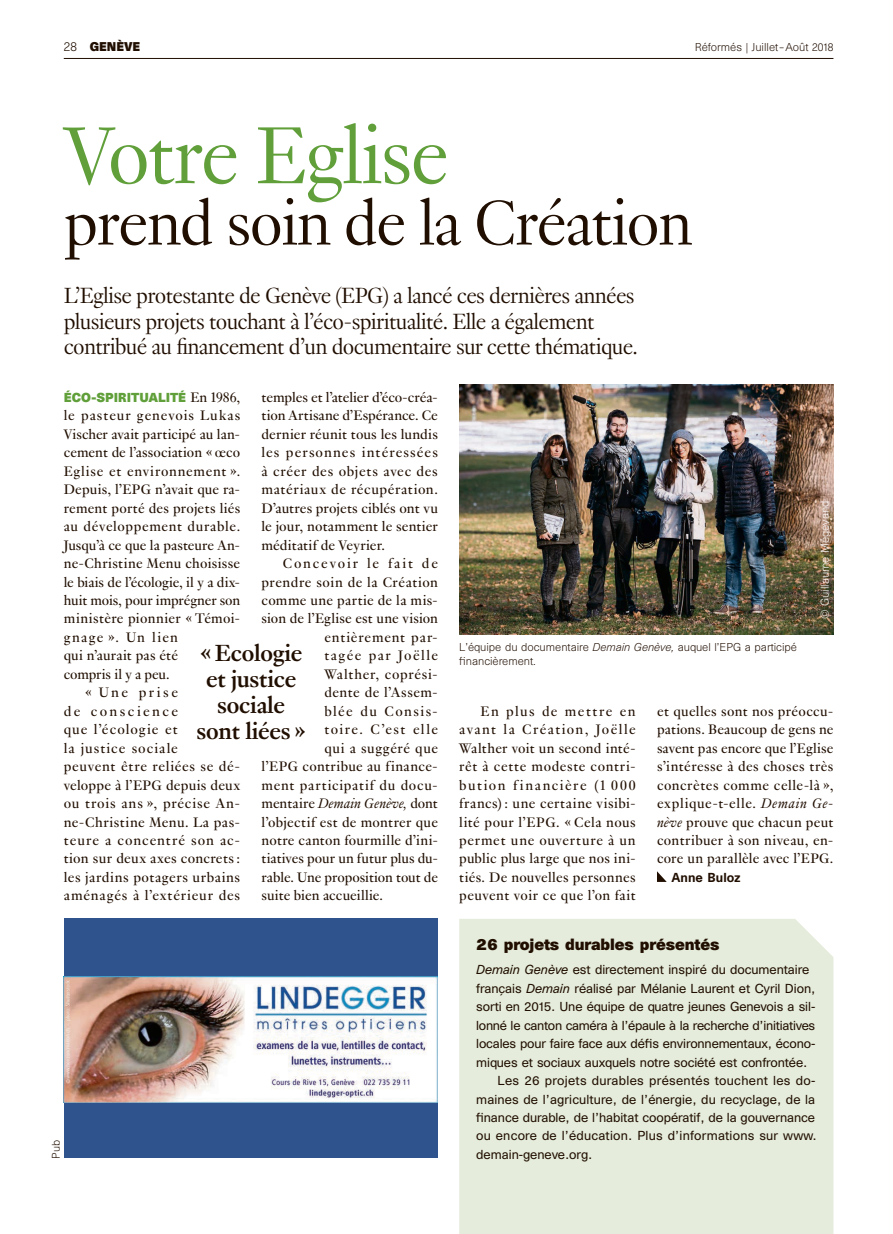
<style>
.page{position:relative;width:893px;height:1234px;background:#fff}
.page>*{position:absolute;margin:0;border:0;box-sizing:border-box;transform-origin:0 0}
.t1{font:300 88.2px "Genath";letter-spacing:-.03em;color:#609f39}
.t2{font:300 69px "Genath";letter-spacing:-.03em;color:#200e00}
.t3{font:700 25.5px/26.2px "Genath";letter-spacing:-.01em;color:#200e00;text-align:center}
.t4{font:300 24px/25.5px "Genath";letter-spacing:-.03em;color:#200e00}
.t5{font:15px/18.5px "Genath";letter-spacing:.025em;color:#200e00;text-align:justify}
.t6{font:15px "Genath";color:#200e00}
.t7{font:15px "Genath";letter-spacing:.005em;color:#200e00}
.t8{font:15px "Genath";letter-spacing:.05em;color:#200e00}
.t9{font:15px "Genath";letter-spacing:.045em;color:#200e00}
.t10{font:15px "Genath";letter-spacing:-.01em;color:#200e00}
.t11{font:15px "Genath";letter-spacing:.06em;color:#200e00}
.t12{font:15px "Genath";letter-spacing:-.005em;color:#200e00}
.t13{font:15px "Genath";letter-spacing:.065em;color:#200e00}
.t14{font:15px "Genath";letter-spacing:.09em;color:#200e00}
.t15{font:700 15px "Unica SB";letter-spacing:-.01em;color:#200e00}
.t16{font:italic 15px "Genath";letter-spacing:.01em;color:#200e00}
.t17{font:15px "Genath";letter-spacing:.155em;color:#200e00}
.t18{font:15px "Genath";letter-spacing:.115em;color:#200e00}
.t19{font:15px "Genath";letter-spacing:.055em;color:#200e00}
.t20{font:15px "Genath";letter-spacing:.095em;color:#200e00}
.t21{font:15px "Genath";letter-spacing:.085em;color:#200e00}
.t22{font:12px "Unica SB";letter-spacing:-.005em;color:#200e00}
.t23{font:12px "Unica SB";letter-spacing:-.025em;color:#200e00}
.t24{font:12px "Unica SB";letter-spacing:.02em;color:#200e00}
.t25{font:12px "Unica SB";letter-spacing:.025em;color:#200e00}
.t26{font:700 12px "Unica SB";letter-spacing:-.005em;color:#609f39}
.t27{font:500 12px "Unica SB";letter-spacing:.005em;color:#200e00}
.t28{font:700 11.7px "Unica SB";color:#200e00}
.t29{font:300 10.5px/13.5px "Unica SB";color:#200e00}
.t30{font:300 10.5px "Unica SB";color:#fff}
.t31{font:300 10.2px "Unica SB";color:#200e00}
.s1{font-weight:300;font-size:12px}
.s2{font-family:"Genath";font-weight:400;font-size:15px;color:#200e00}
.s3{font-style:normal}
.s4{font-style:italic}
</style>
<div class="page">
<svg style="left:657px;top:871px;width:9px;height:10px"></svg>
<img style="left:459px;top:384px;width:374px;height:250px">
<div style="left:64px;top:918px;width:374px;height:239px;background:#2f548d"></div>
<img style="left:64px;top:976px;width:374px;height:125px">
<div style="left:459px;top:919px;width:374px;height:314px;background:#e5ecdb"></div>
<hr style="left:64px;top:58px;width:769px;height:1px;background:#200e00">
<p class="t28" style="left:64px;top:39px;width:78px"><span class="s1">28</span> GENÈVE</p>
<p class="t29" style="left:695px;top:41px;width:140px">Réformés | Juillet –Août 2018</p>
<h1 class="t1" style="left:64px;top:93px;width:387px">Votre Eglise</h1>
<h2 class="t2" style="left:64px;top:174px;width:630px">prend soin de la Création</h2>
<h3 class="t4" style="left:64px;top:281px;width:576px">L’Eglise protestante de Genève (EPG) a lancé ces dernières années plusieurs projets touchant à l’éco-spiritualité. Elle a également contribué au financement d’un documentaire sur cette thématique.</h3>
<p class="t26" style="left:64px;top:390px;width:178px">ÉCO-SPIRITUALITÉ <span class="s2">En 1986,</span></p>
<p class="t11" style="left:64px;top:405px;width:178px">le pasteur genevois Lukas</p>
<p class="t6" style="left:64px;top:423px;width:178px">Vischer avait participé au lan-</p>
<p class="t7" style="left:64px;top:442px;width:178px">cement de l’association « œco</p>
<p class="t9" style="left:64px;top:460px;width:178px">Eglise et environnement ».</p>
<p class="t5" style="left:64px;top:479px;width:178px">Depuis, l’EPG n’avait que ra-</p>
<p class="t5" style="left:64px;top:497px;width:178px">rement porté des projets liés</p>
<p class="t5" style="left:64px;top:516px;width:178px">au développement durable.</p>
<p class="t6" style="left:64px;top:534px;width:178px">Jusqu’à ce que la pasteure An-</p>
<p class="t5" style="left:64px;top:553px;width:178px">ne-Christine Menu choisisse</p>
<p class="t12" style="left:64px;top:571px;width:178px">le biais de l’écologie, il y a dix-</p>
<p class="t10" style="left:64px;top:589px;width:178px">huit mois, pour imprégner son</p>
<p class="t5" style="left:64px;top:608px;width:178px">ministère pionnier « Témoi-</p>
<p class="t21" style="left:64px;top:626px;width:116px">gnage ». Un lien</p>
<p class="t5" style="left:64px;top:645px;width:116px">qui n’aurait pas été</p>
<p class="t12" style="left:64px;top:663px;width:107px">compris il y a peu.</p>
<p class="t17" style="left:85px;top:682px;width:94px">« Une prise</p>
<p class="t17" style="left:64px;top:700px;width:116px">de conscience</p>
<p class="t13" style="left:64px;top:718px;width:116px">que l’écologie et</p>
<p class="t13" style="left:64px;top:737px;width:116px">la justice sociale</p>
<p class="t9" style="left:64px;top:755px;width:178px">peuvent être reliées se dé-</p>
<p class="t5" style="left:64px;top:774px;width:178px">veloppe à l’EPG depuis deux</p>
<p class="t8" style="left:64px;top:792px;width:178px">ou trois ans », précise An-</p>
<p class="t5" style="left:64px;top:811px;width:178px">ne-Christine Menu. La pas-</p>
<p class="t11" style="left:64px;top:829px;width:178px">teure a concentré son ac-</p>
<p class="t5" style="left:64px;top:848px;width:178px">tion sur deux axes concrets :</p>
<p class="t5" style="left:64px;top:866px;width:178px">les jardins potagers urbains</p>
<p class="t8" style="left:64px;top:884px;width:178px">aménagés à l’extérieur des</p>
<p class="t5" style="left:261px;top:387px;width:178px">temples et l’atelier d’éco-créa&shy;tion Artisane d’Espérance. Ce dernier réunit tous les lundis les personnes intéressées à créer des objets avec des matériaux de récupération.<br>D’autres projets ciblés ont vu le jour, notamment le sentier méditatif de Veyrier.</p>
<p class="t18" style="left:283px;top:552px;width:157px">Concevoir le fait de</p>
<p class="t5" style="left:262px;top:571px;width:178px">prendre soin de la Création</p>
<p class="t5" style="left:262px;top:589px;width:178px">comme une partie de la mis-</p>
<p class="t7" style="left:262px;top:608px;width:178px">sion de l’Eglise est une vision</p>
<p class="t19" style="left:324px;top:626px;width:115px">entièrement par-</p>
<p class="t20" style="left:324px;top:645px;width:115px">tagée par Joëlle</p>
<p class="t9" style="left:324px;top:663px;width:115px">Walther, coprési-</p>
<p class="t5" style="left:324px;top:682px;width:115px">dente de l’Assem-</p>
<p class="t14" style="left:324px;top:700px;width:115px">blée du Consis-</p>
<p class="t14" style="left:324px;top:718px;width:115px">toire. C’est elle</p>
<p class="t5" style="left:324px;top:737px;width:115px">qui a suggéré que</p>
<p class="t5" style="left:262px;top:756px;width:178px">l’EPG contribue au finance-</p>
<p class="t8" style="left:262px;top:774px;width:178px">ment participatif du docu-</p>
<p class="t16" style="left:262px;top:792px;width:178px"><span class="s3">mentaire</span> Demain Genève, <span class="s3">dont</span></p>
<p class="t5" style="left:262px;top:811px;width:178px">l’objectif est de montrer que</p>
<p class="t5" style="left:262px;top:829px;width:178px">notre canton fourmille d’ini-</p>
<p class="t6" style="left:262px;top:848px;width:178px">tiatives pour un futur plus du-</p>
<p class="t10" style="left:262px;top:866px;width:178px">rable. Une proposition tout de</p>
<p class="t7" style="left:262px;top:884px;width:123px">suite bien accueillie.</p>
<p class="t30" style="left:819px;top:619px;width:120px;rotate:-90deg">© Guillaume Mégevand</p>
<h3 class="t3" style="left:197px;top:637px;width:111px">« Ecologie et justice sociale sont liées »</h3>
<p class="t29" style="left:459px;top:641px;width:339px">L’équipe du documentaire <span class="s4">Demain Genève,</span> auquel l’EPG a participé financièrement.</p>
<p class="t5" style="left:657px;top:700px;width:178px">et quelles sont nos préoccu&shy;pations. Beaucoup de gens ne savent pas encore que l’Eglise s’intéresse à des choses très concrètes comme celle-là », explique-t-elle. <span class="s4">Demain Ge&shy;nève</span> prouve que chacun peut contribuer à son niveau, en&shy;core un parallèle avec l’EPG.</p>
<p class="t27" style="left:671px;top:869px;width:71px">Anne Buloz</p>
<p class="t5" style="left:459px;top:700px;width:178px;text-indent:21px">En plus de mettre en avant la Création, Joëlle Walther voit un second inté&shy;rêt à cette modeste contri&shy;bution financière (1 000 francs) : une certaine visibi&shy;lité pour l’EPG. « Cela nous permet une ouverture à un public plus large que nos ini&shy;tiés. De nouvelles personnes peuvent voir ce que l’on fait</p>
<p class="t31" style="left:50px;top:1158px;width:20px;rotate:-90deg">Pub</p>
<p class="t15" style="left:476px;top:934px;width:245px">26 projets durables présentés</p>
<p class="t22" style="left:476px;top:962px;width:335px"><span class="s4">Demain Genève</span> est directement inspiré du documentaire</p>
<p class="t22" style="left:476px;top:980px;width:341px">français <span class="s4">Demain</span> réalisé par Mélanie Laurent et Cyril Dion,</p>
<p class="t22" style="left:476px;top:999px;width:341px">sorti en 2015. Une équipe de quatre jeunes Genevois a sil-</p>
<p class="t23" style="left:476px;top:1017px;width:340px">lonné le canton caméra à l’épaule à la recherche d’initiatives</p>
<p class="t22" style="left:476px;top:1036px;width:341px">locales pour faire face aux défis environnementaux, écono-</p>
<p class="t22" style="left:476px;top:1054px;width:332px">miques et sociaux auxquels notre société est confrontée.</p>
<p class="t25" style="left:497px;top:1073px;width:319px">Les 26 projets durables présentés touchent les do-</p>
<p class="t22" style="left:476px;top:1091px;width:340px">maines de l’agriculture, de l’énergie, du recyclage, de la</p>
<p class="t22" style="left:476px;top:1109px;width:340px">finance durable, de l’habitat coopératif, de la gouvernance</p>
<p class="t24" style="left:476px;top:1128px;width:342px">ou encore de l’éducation. Plus d’informations sur www.</p>
<p class="t22" style="left:476px;top:1146px;width:118px">demain-geneve.org.</p>
</div>
